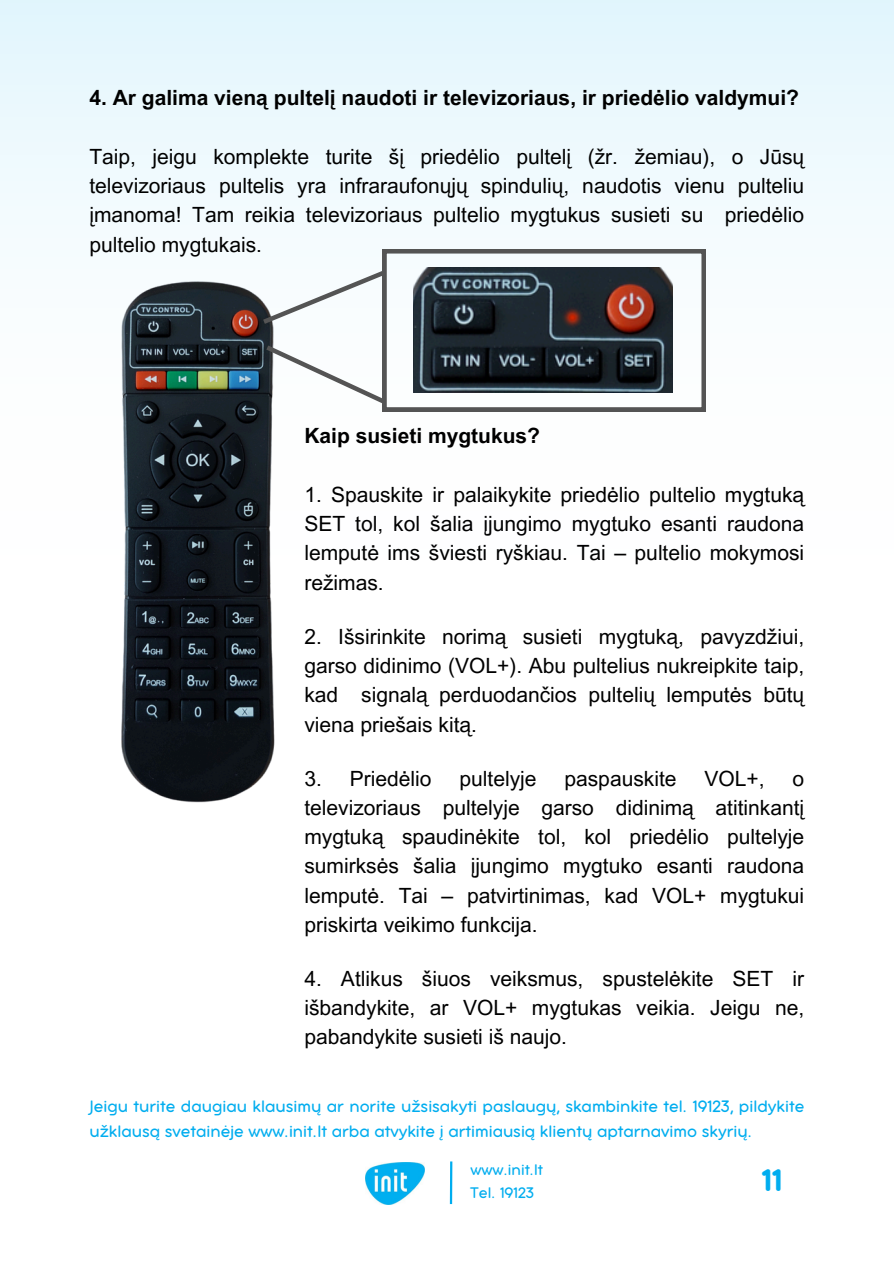
<style>
.page{position:relative;width:894px;height:1264px;background:#fff}
.page>*{position:absolute;margin:0;border:0;box-sizing:border-box;transform-origin:0 0}
.t1{font:34.05px "Aristotelica Pro Tx Bld";color:#00adef}
.t2{font:21px/29.2px "Arial MT Pro";color:#000;text-align:justify}
.t3{font:700 21px "Arial MT Pro";color:#000}
.t4{font:18px/24.8px "Aristotelica Pro Tx";color:#00adef}
.t5{font:16.65px "Aristotelica Pro Tx";color:#00adef}
</style>
<div class="page">
<svg style="left:0;top:0;width:893px;height:412px;fill:#eef9fd"></svg>
<img style="left:365px;top:1162px;width:59px;height:41px">
<hr style="left:450px;top:1161px;width:2px;height:42px;background:#00adef">
<img style="left:0;top:257px;width:285px;height:546px">
<svg style="left:382px;top:249px;width:323px;height:163px"></svg>
<svg style="left:258px;top:267px;width:130px;height:60px"></svg>
<svg style="left:261px;top:341px;width:128px;height:66px"></svg>
<img style="left:560px;top:305px;width:24px;height:25px">
<p class="t3" style="left:89px;top:90px;width:711px">4. Ar galima vieną pultelį naudoti ir televizoriaus, ir priedėlio valdymui?</p>
<p class="t2" style="left:89px;top:144px;width:716px">Taip, jeigu komplekte turite šį priedėlio pultelį (žr. žemiau), o Jūsų televizoriaus pultelis yra infraraufonųjų spindulių, naudotis vienu pulteliu įmanoma! Tam reikia televizoriaus pultelio mygtukus susieti su priedėlio pultelio mygtukais.</p>
<p class="t3" style="left:304px;top:428px;width:237px">Kaip susieti mygtukus?</p>
<p class="t2" style="left:304px;top:482px;width:501px">1. Spauskite ir palaikykite priedėlio pultelio mygtuką SET tol, kol šalia įjungimo mygtuko esanti raudona lemputė ims šviesti ryškiau. Tai – pultelio mokymosi režimas.</p>
<p class="t2" style="left:304px;top:624px;width:501px">2. Išsirinkite norimą susieti mygtuką, pavyzdžiui, garso didinimo (VOL+). Abu pultelius nukreipkite taip, kad signalą perduodančios pultelių lemputės būtų viena priešais kitą.</p>
<p class="t2" style="left:304px;top:766px;width:129px">3. Priedėlio</p>
<p class="t2" style="left:459px;top:766px;width:78px">pultelyje</p>
<p class="t2" style="left:564px;top:766px;width:113px">paspauskite</p>
<p class="t2" style="left:704px;top:766px;width:62px">VOL+,</p>
<p class="t2" style="left:304px;top:766px;width:501px;text-indent:488px">o televizoriaus pultelyje garso didinimą atitinkantį mygtuką spaudinėkite tol, kol priedėlio pultelyje sumirksės šalia įjungimo mygtuko esanti raudona lemputė. Tai – patvirtinimas, kad VOL+ mygtukui priskirta veikimo funkcija.</p>
<h1 class="t2" style="left:304px;top:966px;width:501px">4. Atlikus šiuos veiksmus, spustelėkite SET ir išbandykite, ar VOL+ mygtukas veikia. Jeigu ne, pabandykite susieti iš naujo.</h1>
<h2 class="t4" style="left:89px;top:1095px;width:716px">Jeigu turite daugiau klausimų ar norite užsisakyti paslaugų, skambinkite tel. 19123, pildykite užklausą svetainėje www.init.lt arba atvykite į artimiausią klientų aptarnavimo skyrių.</h2>
<p class="t5" style="left:470px;top:1164px;width:74px">www.init.lt</p>
<h1 class="t5" style="left:470px;top:1187px;width:65px">Tel. 19123</h1>
<h2 class="t1" style="left:761px;top:1168px;width:22px">11</h2>
</div>
